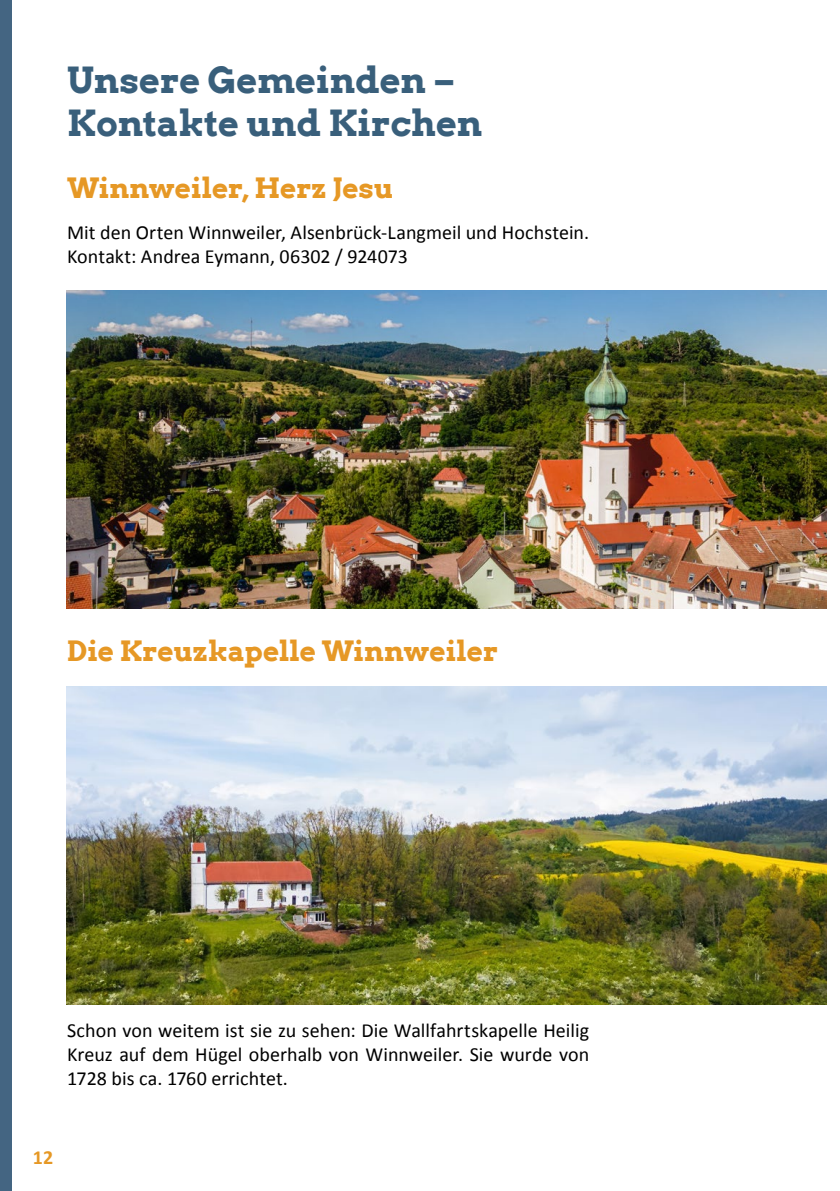
<style>
.page{position:relative;width:840px;height:1191px;background:#fff}
.page>*{position:absolute;margin:0;border:0;box-sizing:border-box;transform-origin:0 0}
.Überschrift_1{font:700 36px/43.2px "Arvo";letter-spacing:-.005em;color:#395f7b}
.Überschrift_2{font:700 28px "Arvo";letter-spacing:-.005em;color:#e69825}
.Überschrift_1-2{font:20px/24px "Calibri";color:#000}
.t1{font:700 20px "Calibri";color:#e69825}
</style>
<div class="page">
<div style="left:0;top:0;width:11px;height:1191px;background:#446582"></div>
<img style="left:67px;top:291px;width:759px;height:317px">
<img style="left:67px;top:686px;width:759px;height:318px">
<p class="Überschrift_1" style="left:67px;top:58px;width:416px">Unsere Gemeinden –<br>Kontakte und Kirchen</p>
<p class="Überschrift_2" style="left:67px;top:170px;width:327px">Winnweiler, Herz Jesu</p>
<p class="Überschrift_1-2" style="left:67px;top:220px;width:523px">Mit den Orten Winnweiler, Alsenbrück-Langmeil und Hochstein.<br>Kontakt: Andrea Eymann, 06302 / 924073</p>
<p class="Überschrift_2" style="left:67px;top:633px;width:432px">Die Kreuzkapelle Winnweiler</p>
<p class="Überschrift_1-2" style="left:67px;top:1017px;width:523px;text-align:justify">Schon von weitem ist sie zu sehen: Die Wallfahrtskapelle Heilig Kreuz auf dem Hügel oberhalb von Winnweiler. Sie wurde von 1728 bis ca. 1760 errichtet.</p>
<p class="t1" style="left:33px;top:1143px;width:22px">12</p>
</div>
